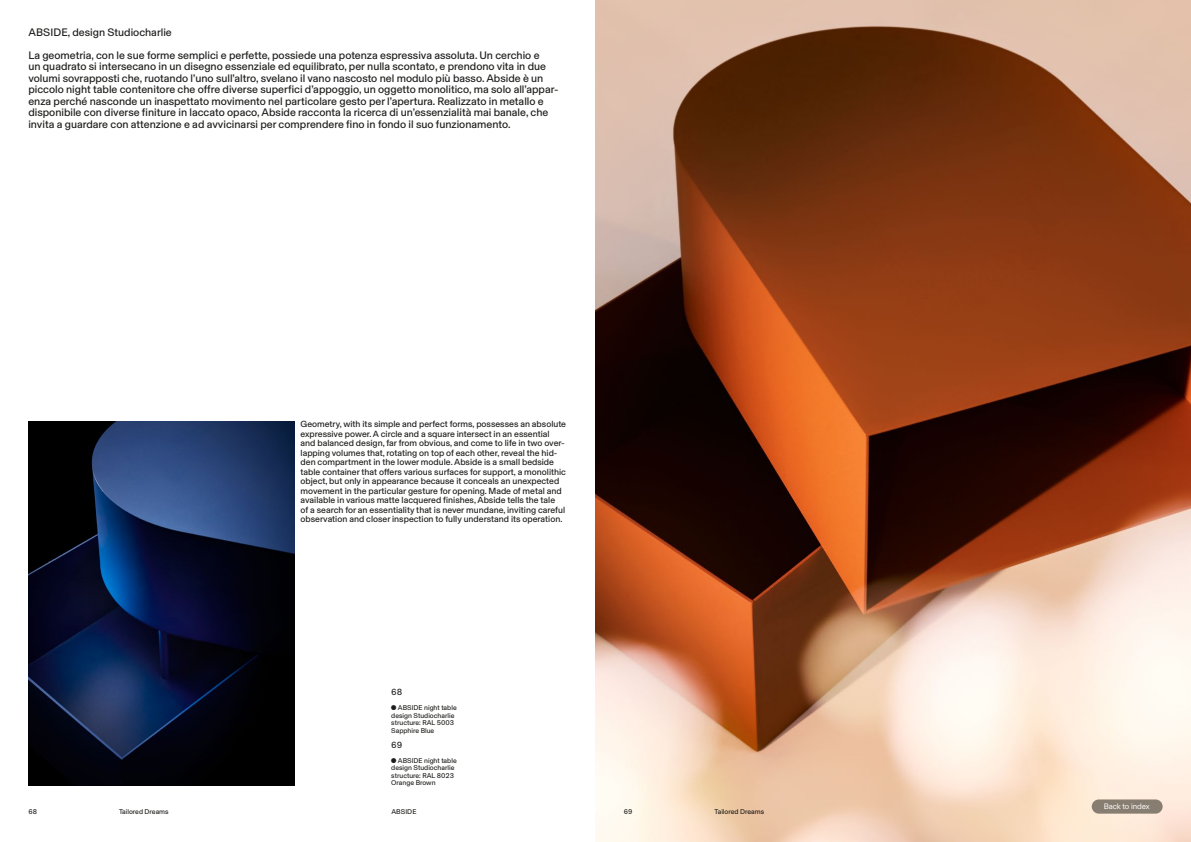
<style>
.page{position:relative;width:1191px;height:842px;background:#fff}
.page>*{position:absolute;margin:0;border:0;box-sizing:border-box;transform-origin:0 0}
.t1{font:11px/11.5px "Basel Grotesk";color:#1d1d1b}
.t2{font:9px/9.5px "Basel Grotesk";color:#1d1d1b}
.t3{font:8px "Basel Grotesk";letter-spacing:-.01em;color:#fff}
.t4{font:7px/7.5px "Basel Grotesk";color:#1d1d1b}
</style>
<div class="page">
<img style="left:28px;top:421px;width:267px;height:364px">
<img style="left:595px;top:0;width:596px;height:842px">
<div style="left:1091px;top:799px;width:71px;height:15px;background:#887d71;border-radius:7px"></div>
<p class="t1" style="left:28px;top:20px;width:513px;line-height:23px">ABSIDE, design Studiocharlie<br>La geometria, con le sue forme semplici e perfette, possiede una potenza espressiva assoluta. Un cerchio e</p>
<p class="t1" style="left:28px;top:60px;width:531px">un quadrato si intersecano in un disegno essenziale ed equilibrato, per nulla scontato, e prendono vita in due volumi sovrapposti che, ruotando l’uno sull’altro, svelano il vano nascosto nel modulo più basso. Abside è un piccolo night table contenitore che offre diverse superfici d’appoggio, un oggetto monolitico, ma solo all’appar&shy;enza perché nasconde un inaspettato movimento nel particolare gesto per l’apertura. Realizzato in metallo e disponibile con diverse finiture in laccato opaco, Abside racconta la ricerca di un’essenzialità mai banale, che invita a guardare con attenzione e ad avvicinarsi per comprendere fino in fondo il suo funzionamento.</p>
<p class="t2" style="left:300px;top:419px;width:267px">Geometry, with its simple and perfect forms, possesses an absolute expressive power. A circle and a square intersect in an essential and balanced design, far from obvious, and come to life in two over&shy;lapping volumes that, rotating on top of each other, reveal the hid&shy;den compartment in the lower module. Abside is a small bedside table container that offers various surfaces for support, a monolithic object, but only in appearance because it conceals an unexpected movement in the particular gesture for opening. Made of metal and available in various matte lacquered finishes, Abside tells the tale<br>of a search for an essentiality that is never mundane, inviting careful observation and closer inspection to fully understand its operation.</p>
<p class="t2" style="left:391px;top:687px;width:13px">68</p>
<p class="t4" style="left:391px;top:704px;width:67px">⚫ ABSIDE night table design Studiocharlie structure: RAL 5003<br>Sapphire Blue</p>
<p class="t2" style="left:391px;top:739px;width:13px">69</p>
<p class="t4" style="left:391px;top:756px;width:67px">⚫ ABSIDE night table design Studiocharlie structure: RAL 8023<br>Orange Brown</p>
<p class="t4" style="left:28px;top:807px;width:10px">68</p>
<p class="t4" style="left:119px;top:807px;width:51px">Tailored Dreams</p>
<p class="t4" style="left:391px;top:807px;width:27px">ABSIDE</p>
<p class="t4" style="left:624px;top:807px;width:10px">69</p>
<p class="t4" style="left:714px;top:807px;width:51px">Tailored Dreams</p>
<p class="t3" style="left:1103px;top:801px;width:47px">Back to index</p>
</div>
